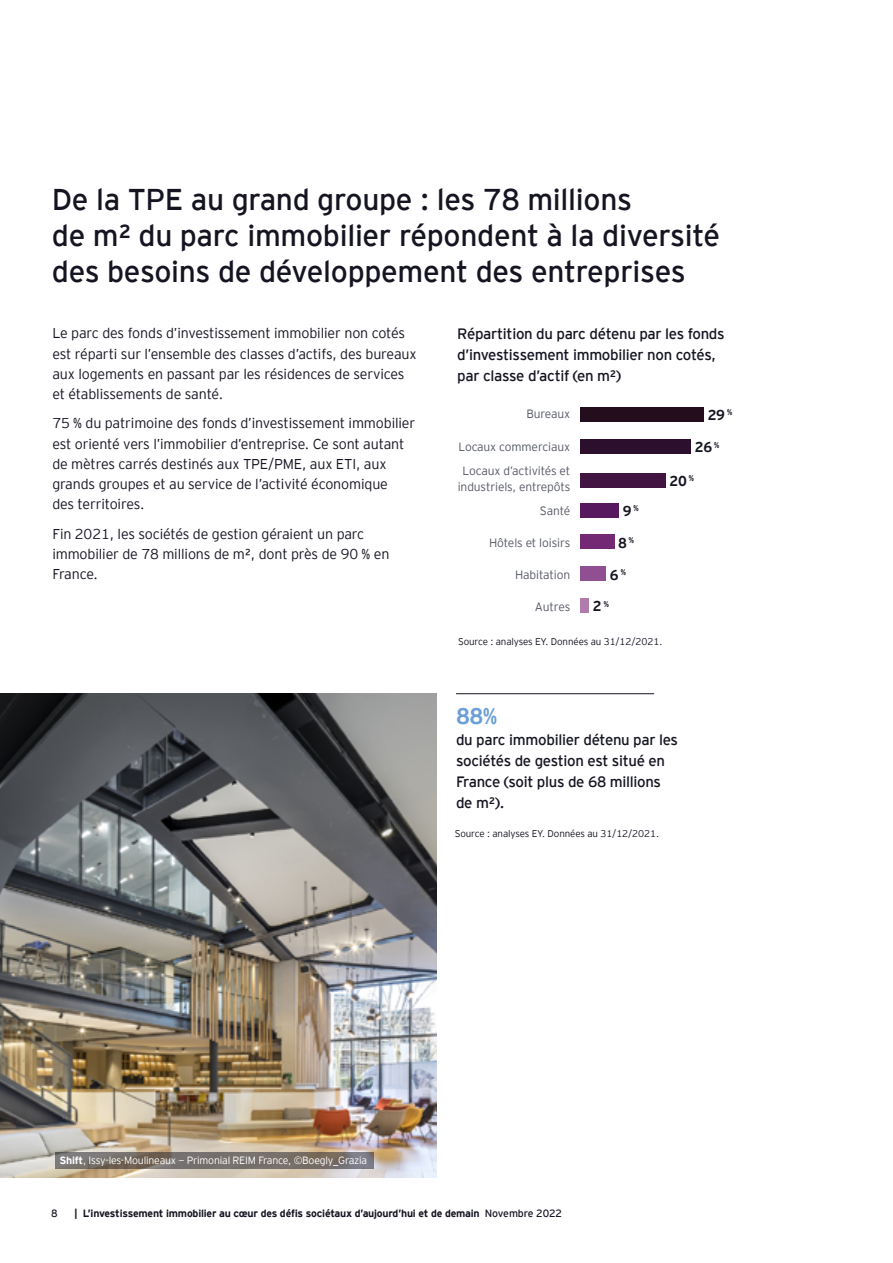
<style>
.page{position:relative;width:893px;height:1263px;background:#fff}
.page>*{position:absolute;margin:0;border:0;box-sizing:border-box;transform-origin:0 0}
.t1{font:30px/36px "EY Interstate";letter-spacing:-.01em;color:#151522}
.t2{font:700 22.5px "EY Interstate";color:#6b9fd6}
.t3{font:15px/21px "EY Interstate";letter-spacing:-.02em;color:#151522}
.t4{font:300 14.25px/20.2px "EY Interstate";letter-spacing:-.01em;color:#151522}
.t5{font:700 14.25px "EY Interstate";color:#151522}
.t6{font:300 12px/15.6px "EY Interstate";letter-spacing:-.01em;color:#565a65;text-align:center}
.t7{font:700 10.5px "EY Interstate";letter-spacing:-.02em;color:#151522}
.t8{font:300 10.5px "EY Interstate";letter-spacing:-.02em;color:#fff}
.t9{font:10.5px "EY Interstate";color:#151522}
.t10{font:300 9.75px "EY Interstate";letter-spacing:-.01em;color:#151522}
.s1{font-weight:700}
.s2{font-weight:400}
</style>
<div class="page">
<div style="left:580px;top:407px;width:123px;height:15px;background:#240e1e"></div>
<div style="left:580px;top:439px;width:111px;height:15px;background:#2b0f2c"></div>
<div style="left:580px;top:473px;width:85px;height:15px;background:#421442"></div>
<div style="left:580px;top:566px;width:26px;height:15px;background:#904f92"></div>
<div style="left:580px;top:503px;width:38px;height:15px;background:#57185f"></div>
<div style="left:580px;top:534px;width:34px;height:15px;background:#742975"></div>
<div style="left:580px;top:598px;width:9px;height:15px;background:#b17cab"></div>
<img style="left:0;top:693px;width:437px;height:485px">
<hr style="left:456px;top:693px;width:198px;height:1px;background:#151522">
<svg style="left:55px;top:1151px;width:319px;height:17px;background:#7b746e"></svg>
<h1 class="t1" style="left:52px;top:180px;width:670px">De la TPE au grand groupe : les 78 millions<br>de m² du parc immobilier répondent à la diversité des besoins de développement des entreprises</h1>
<p class="t4" style="left:52px;top:322px;width:366px">Le parc des fonds d’investissement immobilier non cotés est réparti sur l’ensemble des classes d’actifs, des bureaux aux logements en passant par les résidences de services et établissements de santé.</p>
<p class="t4" style="left:52px;top:412px;width:364px">75 % du patrimoine des fonds d’investissement immobilier est orienté vers l’immobilier d’entreprise. Ce sont autant de mètres carrés destinés aux TPE/PME, aux ETI, aux grands groupes et au service de l’activité économique<br>des territoires.</p>
<p class="t4" style="left:52px;top:523px;width:339px">Fin 2021, les sociétés de gestion géraient un parc immobilier de 78 millions de m², dont près de 90 % en<br>France.</p>
<p class="t3" style="left:457px;top:322px;width:269px">Répartition du parc détenu par les fonds d’investissement immobilier non cotés, par classe d’actif (en m²)</p>
<p class="t6" style="left:526px;top:406px;width:45px">Bureaux</p>
<p class="t5" style="left:708px;top:405px;width:26px">29<sup>%</sup></p>
<p class="t6" style="left:458px;top:438px;width:113px">Locaux commerciaux</p>
<p class="t5" style="left:695px;top:437px;width:26px">26<sup>%</sup></p>
<p class="t6" style="left:458px;top:462px;width:114px">Locaux d’activités et industriels, entrepôts</p>
<p class="t5" style="left:669px;top:471px;width:26px">20<sup>%</sup></p>
<p class="t6" style="left:540px;top:502px;width:32px">Santé</p>
<p class="t5" style="left:623px;top:500px;width:17px">9<sup>%</sup></p>
<p class="t6" style="left:489px;top:534px;width:83px">Hôtels et loisirs</p>
<p class="t5" style="left:618px;top:532px;width:17px">8<sup>%</sup></p>
<p class="t6" style="left:515px;top:566px;width:57px">Habitation</p>
<p class="t5" style="left:610px;top:564px;width:17px">6<sup>%</sup></p>
<p class="t6" style="left:535px;top:598px;width:37px">Autres</p>
<p class="t5" style="left:593px;top:596px;width:17px">2<sup>%</sup></p>
<p class="t10" style="left:458px;top:635px;width:206px">Source : analyses EY. Données au 31/12/2021.</p>
<h2 class="t2" style="left:456px;top:700px;width:42px">88%</h2>
<p class="t3" style="left:456px;top:728px;width:224px">du parc immobilier détenu par les sociétés de gestion est situé en<br>France (soit plus de 68 millions de m²).</p>
<p class="t10" style="left:455px;top:826px;width:206px">Source : analyses EY. Données au 31/12/2021.</p>
<p class="t8" style="left:60px;top:1153px;width:309px"><span class="s1">Shift</span>, Issy-les-Moulineaux − Primonial REIM France, ©Boegly_Grazia</p>
<p class="t9" style="left:51px;top:1206px;width:8px">8</p>
<p class="t7" style="left:74px;top:1206px;width:489px">| L’investissement immobilier au cœur des défis sociétaux d’aujourd’hui et de demain <span class="s2">Novembre 2022</span></p>
</div>
